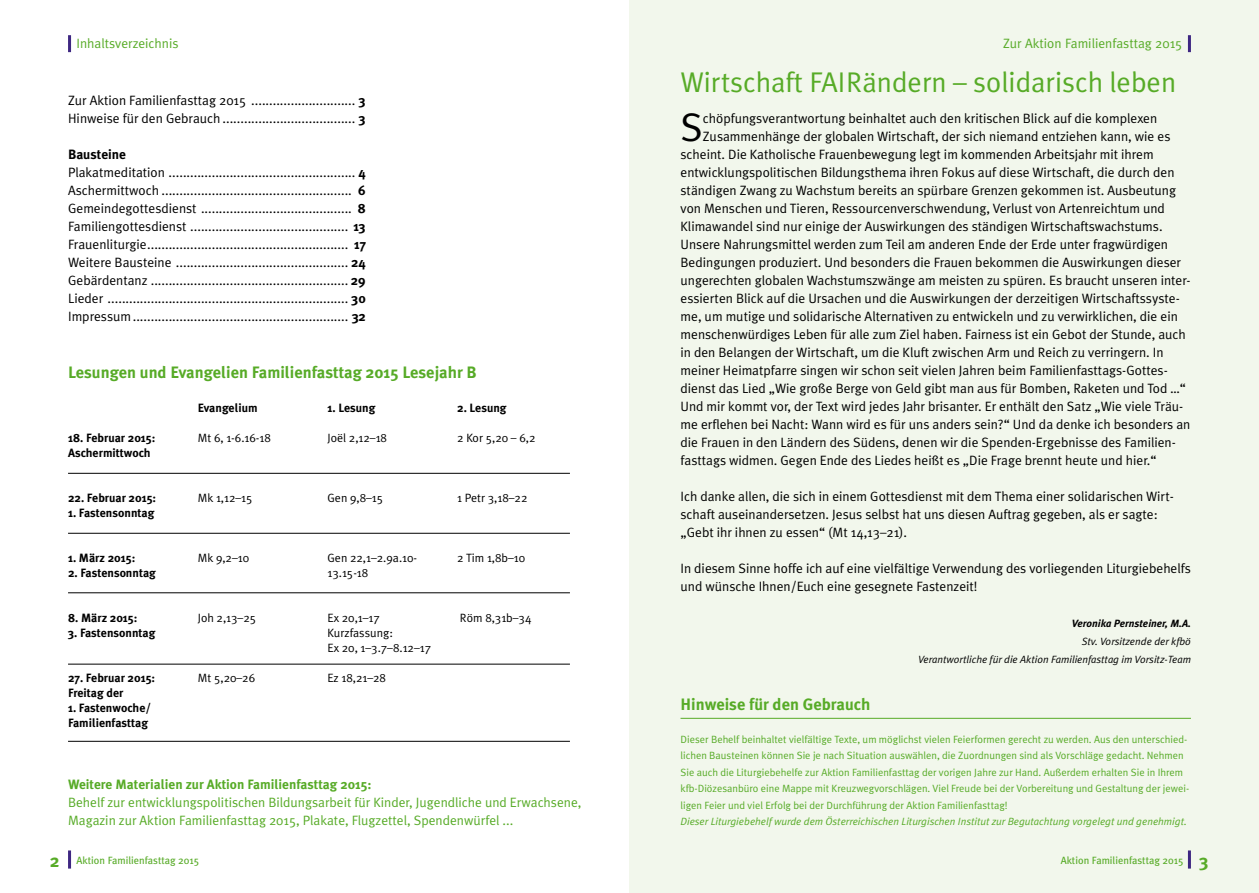
<style>
.page{position:relative;width:1259px;height:893px;background:#fff}
.page>*{position:absolute;margin:0;border:0;box-sizing:border-box;transform-origin:0 0}
.t1{font:39.75px "Meta Plus Normal";color:#000}
.t2{font:28.5px "Meta Plus Normal";color:#57ab27}
.t3{font:700 16.5px "Meta Plus";color:#57ab27}
.t4{font:13.5px/18px "Meta Plus Normal";color:#000}
.t5{font:13.5px/18px "Meta Plus Normal";color:#57ab27}
.t6{font:700 13.5px "Meta Plus";color:#57ab27}
.t7{font:700 13.5px "Meta Plus";color:#000}
.t8{font:700 12px/15px "Meta Plus";color:#000}
.t9{font:12px/15px "Meta Plus Normal";color:#000}
.t10{font:10.5px/16.5px "Meta Plus Normal";color:#57ab27}
.t11{font:italic 10.5px "Meta Plus Normal";color:#57ab27}
.t12{font:italic 10.5px/18px "Meta Plus Normal";color:#000;text-align:right}
.t13{font:10.5px "Meta Plus";color:#57ab27}
.t14{font:italic 700 10.5px "Meta Plus";color:#000}
.s1{font-family:"Meta Plus";font-weight:700}
.s2{font-weight:700;font-size:18px}
</style>
<div class="page">
<div style="left:629px;top:0;width:630px;height:893px;background:#f2f7ec"></div>
<hr style="left:68px;top:473px;width:502px;height:1px;background:#000">
<hr style="left:68px;top:533px;width:502px;height:1px;background:#000">
<hr style="left:68px;top:592px;width:502px;height:1px;background:#000">
<hr style="left:68px;top:664px;width:502px;height:1px;background:#000">
<hr style="left:68px;top:35px;width:3px;height:17px;background:#3e2782">
<hr style="left:68px;top:850px;width:3px;height:19px;background:#3e2782">
<hr style="left:1188px;top:35px;width:3px;height:17px;background:#3e2782">
<hr style="left:1188px;top:850px;width:3px;height:19px;background:#3e2782">
<hr style="left:680px;top:718px;width:511px;height:1px;background:#57ab27">
<hr style="left:68px;top:741px;width:502px;height:1px;background:#000">
<p class="t5" style="left:77px;top:35px;width:103px">Inhaltsverzeichnis</p>
<p class="t4" style="left:68px;top:91px;width:299px">Zur Aktion Familienfasttag 2015 ............................. <span class="s1">3<br></span>Hinweise für den Gebrauch ..................................... <span class="s1">3</span></p>
<p class="t7" style="left:68px;top:147px;width:60px">Bausteine</p>
<p class="t4" style="left:68px;top:163px;width:299px;text-align:justify">Plakatmeditation .................................................... <span class="s1">4<br></span>Aschermittwoch ..................................................... <span class="s1">6<br></span>Gemeindegottesdienst .......................................... <span class="s1">8<br></span>Familiengottesdienst ............................................ <span class="s1">13<br></span>Frauenliturgie........................................................ <span class="s1">17<br></span>Weitere Bausteine ................................................ <span class="s1">24<br></span>Gebärdentanz ....................................................... <span class="s1">29<br></span>Lieder ................................................................... <span class="s1">30<br></span>Impressum............................................................ <span class="s1">32</span></p>
<p class="t3" style="left:68px;top:363px;width:410px">Lesungen und Evangelien Familienfasttag 2015 Lesejahr B</p>
<p class="t8" style="left:68px;top:430px;width:89px">18. Februar 2015:<br>Aschermittwoch</p>
<p class="t8" style="left:68px;top:490px;width:90px">22. Februar 2015:</p>
<p class="t8" style="left:68px;top:505px;width:88px">1. Fastensonntag</p>
<p class="t8" style="left:68px;top:550px;width:69px">1. März 2015:</p>
<p class="t8" style="left:68px;top:565px;width:89px">2. Fastensonntag</p>
<p class="t8" style="left:68px;top:610px;width:71px">8. März 2015:</p>
<p class="t8" style="left:68px;top:625px;width:89px">3. Fastensonntag</p>
<p class="t8" style="left:68px;top:670px;width:89px">27. Februar 2015:<br>Freitag der</p>
<p class="t8" style="left:68px;top:700px;width:85px">1. Fastenwoche/<br>Familienfasttag</p>
<p class="t8" style="left:198px;top:400px;width:61px">Evangelium</p>
<p class="t9" style="left:198px;top:430px;width:75px">Mt 6, 1-6.16-18</p>
<p class="t9" style="left:198px;top:490px;width:56px">Mk 1,12–15</p>
<p class="t9" style="left:198px;top:550px;width:53px">Mk 9,2–10</p>
<p class="t9" style="left:198px;top:610px;width:60px">Joh 2,13–25</p>
<p class="t9" style="left:198px;top:670px;width:59px">Mt 5,20–26</p>
<p class="t8" style="left:327px;top:400px;width:49px">1. Lesung</p>
<p class="t9" style="left:327px;top:430px;width:61px">Joël 2,12–18</p>
<p class="t9" style="left:327px;top:490px;width:57px">Gen 9,8–15</p>
<p class="t9" style="left:327px;top:550px;width:91px">Gen 22,1–2.9a.10-<br>13.15-18</p>
<p class="t9" style="left:327px;top:610px;width:105px">Ex 20,1–17<br>Kurzfassung:<br>Ex 20, 1–3.7–8.12–17</p>
<p class="t9" style="left:327px;top:670px;width:60px">Ez 18,21–28</p>
<p class="t8" style="left:457px;top:400px;width:51px">2. Lesung</p>
<p class="t9" style="left:457px;top:430px;width:80px">2 Kor 5,20 – 6,2</p>
<p class="t9" style="left:457px;top:490px;width:72px">1 Petr 3,18–22</p>
<p class="t9" style="left:457px;top:550px;width:70px">2 Tim 1,8b–10</p>
<p class="t9" style="left:460px;top:610px;width:73px">Röm 8,31b–34</p>
<p class="t6" style="left:68px;top:777px;width:305px">Weitere Materialien zur Aktion Familienfasttag 2015:</p>
<p class="t5" style="left:68px;top:793px;width:515px">Behelf zur entwicklungspolitischen Bildungsarbeit für Kinder, Jugendliche und Erwachsene,<br>Magazin zur Aktion Familienfasttag 2015, Plakate, Flugzettel, Spendenwürfel ...</p>
<p class="t13" style="left:50px;top:855px;width:151px"><span class="s2">2</span> Aktion Familienfasttag 2015</p>
<p class="t5" style="left:1003px;top:35px;width:181px">Zur Aktion Familienfasttag 2015</p>
<h2 class="t2" style="left:680px;top:65px;width:497px">Wirtschaft FAIRändern – solidarisch leben</h2>
<h1 class="t1" style="left:680px;top:104px;width:24px">S</h1>
<p class="t4" style="left:703px;top:109px;width:456px">chöpfungsverantwortung beinhaltet auch den kritischen Blick auf die komplexen</p>
<p class="t4" style="left:703px;top:127px;width:469px">Zusammenhänge der globalen Wirtschaft, der sich niemand entziehen kann, wie es</p>
<p class="t4" style="left:680px;top:145px;width:475px">scheint. Die Katholische Frauenbewegung legt im kommenden Arbeitsjahr mit ihrem</p>
<p class="t4" style="left:680px;top:163px;width:495px">entwicklungspolitischen Bildungsthema ihren Fokus auf diese Wirtschaft, die durch den</p>
<p class="t4" style="left:680px;top:181px;width:497px">ständigen Zwang zu Wachstum bereits an spürbare Grenzen gekommen ist. Ausbeutung</p>
<p class="t4" style="left:680px;top:199px;width:486px">von Menschen und Tieren, Ressourcenverschwendung, Verlust von Artenreichtum und</p>
<p class="t4" style="left:680px;top:217px;width:483px">Klimawandel sind nur einige der Auswirkungen des ständigen Wirtschaftswachstums.</p>
<p class="t4" style="left:680px;top:235px;width:489px">Unsere Nahrungsmittel werden zum Teil am anderen Ende der Erde unter fragwürdigen</p>
<p class="t4" style="left:680px;top:253px;width:502px">Bedingungen produziert. Und besonders die Frauen bekommen die Auswirkungen dieser</p>
<p class="t4" style="left:680px;top:271px;width:511px">ungerechten globalen Wachstumszwänge am meisten zu spüren. Es braucht unseren inter-</p>
<p class="t4" style="left:680px;top:289px;width:501px">essierten Blick auf die Ursachen und die Auswirkungen der derzeitigen Wirtschaftssyste-</p>
<p class="t4" style="left:680px;top:307px;width:499px">me, um mutige und solidarische Alternativen zu entwickeln und zu verwirklichen, die ein</p>
<p class="t4" style="left:680px;top:325px;width:507px">menschenwürdiges Leben für alle zum Ziel haben. Fairness ist ein Gebot der Stunde, auch</p>
<p class="t4" style="left:680px;top:343px;width:484px">in den Belangen der Wirtschaft, um die Kluft zwischen Arm und Reich zu verringern. In</p>
<p class="t4" style="left:680px;top:361px;width:489px">meiner Heimatpfarre singen wir schon seit vielen Jahren beim Familienfasttags-Gottes-</p>
<p class="t4" style="left:680px;top:379px;width:507px">dienst das Lied „Wie große Berge von Geld gibt man aus für Bomben, Raketen und Tod …“</p>
<p class="t4" style="left:680px;top:397px;width:504px">Und mir kommt vor, der Text wird jedes Jahr brisanter. Er enthält den Satz „Wie viele Träu-</p>
<p class="t4" style="left:680px;top:415px;width:511px">me erflehen bei Nacht: Wann wird es für uns anders sein?“ Und da denke ich besonders an</p>
<p class="t4" style="left:680px;top:433px;width:497px">die Frauen in den Ländern des Südens, denen wir die Spenden-Ergebnisse des Familien-</p>
<p class="t4" style="left:680px;top:451px;width:478px">fasttags widmen. Gegen Ende des Liedes heißt es „Die Frage brennt heute und hier.“</p>
<p class="t4" style="left:680px;top:487px;width:495px">Ich danke allen, die sich in einem Gottesdienst mit dem Thema einer solidarischen Wirt&shy;schaft auseinandersetzen. Jesus selbst hat uns diesen Auftrag gegeben, als er sagte: „Gebt ihr ihnen zu essen“ (Mt 14,13–21).</p>
<p class="t4" style="left:680px;top:559px;width:512px">In diesem Sinne hoffe ich auf eine vielfältige Verwendung des vorliegenden Liturgiebehelfs und wünsche Ihnen/Euch eine gesegnete Fastenzeit!</p>
<p class="t14" style="left:1072px;top:617px;width:120px">Veronika Pernsteiner, M.A.</p>
<p class="t12" style="left:918px;top:632px;width:274px">Stv. Vorsitzende der kfbö<br>Verantwortliche für die Aktion Familienfasttag im Vorsitz-Team</p>
<p class="t3" style="left:680px;top:694px;width:191px">Hinweise für den Gebrauch</p>
<p class="t10" style="left:680px;top:731px;width:510px">Dieser Behelf beinhaltet vielfältige Texte, um möglichst vielen Feierformen gerecht zu werden. Aus den unterschied&shy;lichen Bausteinen können Sie je nach Situation auswählen, die Zuordnungen sind als Vorschläge gedacht. Nehmen Sie auch die Liturgiebehelfe zur Aktion Familienfasttag der vorigen Jahre zur Hand. Außerdem erhalten Sie in Ihrem kfb-Diözesanbüro eine Mappe mit Kreuzwegvorschlägen. Viel Freude bei der Vorbereitung und Gestaltung der jewei&shy;ligen Feier und viel Erfolg bei der Durchführung der Aktion Familienfasttag!</p>
<p class="t11" style="left:680px;top:815px;width:508px">Dieser Liturgiebehelf wurde dem Österreichischen Liturgischen Institut zur Begutachtung vorgelegt und genehmigt.</p>
<p class="t13" style="left:1060px;top:855px;width:149px">Aktion Familienfasttag 2015 <span class="s2">3</span></p>
</div>
